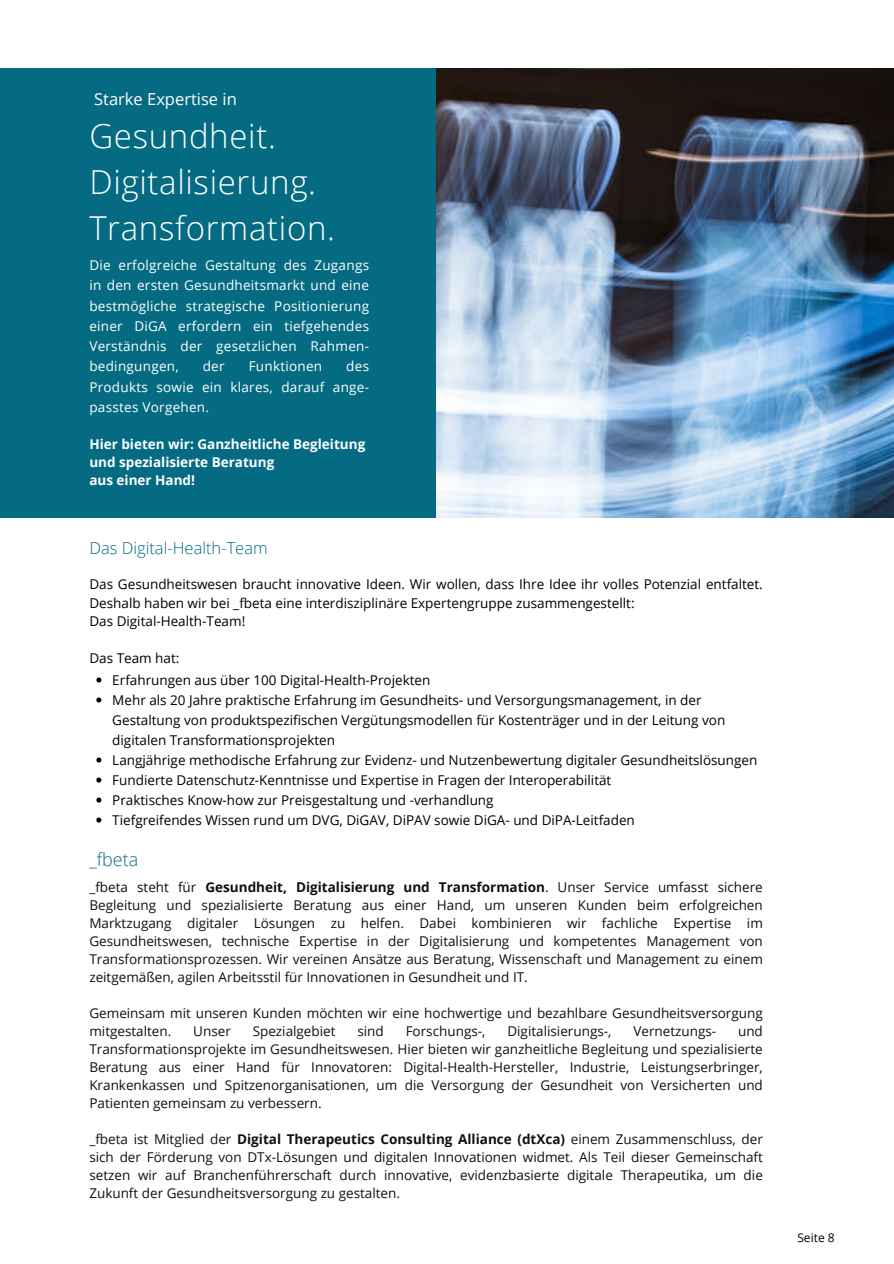
<style>
.page{position:relative;width:894px;height:1264px;background:#fff}
.page>*{position:absolute;margin:0;border:0;box-sizing:border-box;transform-origin:0 0}
.t1{font:300 33px/46.2px "Open Sans";letter-spacing:.02em;color:#fff}
.t2{font:300 18px "Open Sans";color:#056b82}
.t3{font:300 16.5px "Open Sans";color:#056b82}
.t4{font:16.5px "Open Sans";color:#fff}
.t5{font:13.5px/18px "Open Sans";color:#130f10;text-align:justify}
.t6{font:13.5px/20px "Open Sans";color:#000}
.t7{font:13.5px/20.2px "Open Sans";letter-spacing:.02em;color:#fff;text-align:justify}
.t8{font:700 13.5px/18px "Open Sans";color:#fff}
.t9{font:12px "Open Sans";color:#000}
.s1{font-weight:700}
</style>
<div class="page">
<img style="left:435px;top:68px;width:458px;height:449px">
<svg style="left:96px;top:677px;width:5px;height:5px"></svg>
<svg style="left:96px;top:697px;width:5px;height:5px"></svg>
<svg style="left:96px;top:757px;width:5px;height:5px"></svg>
<svg style="left:96px;top:777px;width:5px;height:5px"></svg>
<svg style="left:96px;top:797px;width:5px;height:5px"></svg>
<svg style="left:96px;top:817px;width:5px;height:5px"></svg>
<div style="left:0;top:68px;width:435px;height:449px;background:#056b82"></div>
<p class="t4" style="left:94px;top:87px;width:144px">Starke Expertise in</p>
<h1 class="t1" style="left:89px;top:112px;width:247px">Gesundheit.<br>Digitalisierung.<br>Transformation.</h1>
<p class="t7" style="left:89px;top:255px;width:281px">Die erfolgreiche Gestaltung des Zugangs in den ersten Gesundheitsmarkt und eine bestmögliche strategische Positionierung einer DiGA erfordern ein tiefgehendes Verständnis der gesetzlichen Rahmen&shy;bedingungen,</p>
<p class="t7" style="left:89px;top:356px;width:281px;text-indent:257px">des Produkts sowie ein klares, darauf ange&shy;passtes Vorgehen.</p>
<p class="t7" style="left:203px;top:356px;width:23px">der</p>
<p class="t7" style="left:248px;top:356px;width:75px">Funktionen</p>
<p class="t8" style="left:89px;top:434px;width:277px">Hier bieten wir: Ganzheitliche Begleitung und spezialisierte Beratung<br>aus einer Hand!</p>
<p class="t3" style="left:89px;top:537px;width:180px">Das Digital-Health-Team</p>
<p class="t6" style="left:89px;top:575px;width:674px;line-height:18px">Das Gesundheitswesen braucht innovative Ideen. Wir wollen, dass Ihre Idee ihr volles Potenzial entfaltet.<br>Deshalb haben wir bei _fbeta eine interdisziplinäre Expertengruppe zusammengestellt:<br>Das Digital-Health-Team!</p>
<p class="t6" style="left:112px;top:646px;width:319px;line-height:22px;text-indent:-23px">Das Team hat:<br>Erfahrungen aus über 100 Digital-Health-Projekten</p>
<p class="t6" style="left:112px;top:689px;width:646px">Mehr als 20 Jahre praktische Erfahrung im Gesundheits- und Versorgungsmanagement, in der Gestaltung von produktspezifischen Vergütungsmodellen für Kostenträger und in der Leitung von digitalen Transformationsprojekten<br>Langjährige methodische Erfahrung zur Evidenz- und Nutzenbewertung digitaler Gesundheitslösungen Fundierte Datenschutz-Kenntnisse und Expertise in Fragen der Interoperabilität<br>Praktisches Know-how zur Preisgestaltung und -verhandlung<br>Tiefgreifendes Wissen rund um DVG, DiGAV, DiPAV sowie DiGA- und DiPA-Leitfaden</p>
<h2 class="t2" style="left:89px;top:846px;width:50px">_fbeta</h2>
<p class="t5" style="left:89px;top:877px;width:674px">_fbeta steht für <span class="s1">Gesundheit, Digitalisierung und Transformation</span>. Unser Service umfasst sichere Begleitung und spezialisierte Beratung aus einer Hand, um unseren Kunden beim erfolgreichen Marktzugang digitaler Lösungen zu helfen. Dabei kombinieren wir fachliche Expertise im Gesundheitswesen, technische Expertise in der Digitalisierung und kompetentes Management von Transformationsprozessen. Wir vereinen Ansätze aus Beratung, Wissenschaft und Management zu einem zeitgemäßen, agilen Arbeitsstil für Innovationen in Gesundheit und IT.</p>
<p class="t5" style="left:89px;top:1003px;width:674px">Gemeinsam mit unseren Kunden möchten wir eine hochwertige und bezahlbare Gesundheitsversorgung mitgestalten.</p>
<p class="t5" style="left:89px;top:1021px;width:674px;text-indent:648px">und Transformationsprojekte im Gesundheitswesen. Hier bieten wir ganzheitliche Begleitung und spezialisierte Beratung aus einer Hand für Innovatoren: Digital-Health-Hersteller, Industrie, Leistungserbringer, Krankenkassen und Spitzenorganisationen, um die Versorgung der Gesundheit von Versicherten und Patienten gemeinsam zu verbessern.</p>
<p class="t5" style="left:89px;top:1129px;width:674px">_fbeta ist Mitglied der <span class="s1">Digital Therapeutics Consulting Alliance (dtXca)</span> einem Zusammenschluss, der sich der Förderung von DTx-Lösungen und digitalen Innovationen widmet. Als Teil dieser Gemeinschaft setzen wir auf Branchenführerschaft durch innovative, evidenzbasierte digitale Therapeutika, um die Zukunft der Gesundheitsversorgung zu gestalten.</p>
<p class="t5" style="left:193px;top:1021px;width:39px">Unser</p>
<p class="t5" style="left:253px;top:1021px;width:84px">Spezialgebiet</p>
<p class="t5" style="left:357px;top:1021px;width:28px">sind</p>
<p class="t5" style="left:405px;top:1021px;width:81px">Forschungs-,</p>
<p class="t5" style="left:507px;top:1021px;width:106px">Digitalisierungs-,</p>
<p class="t5" style="left:633px;top:1021px;width:84px">Vernetzungs-</p>
<p class="t9" style="left:797px;top:1228px;width:39px">Seite 8</p>
</div>
